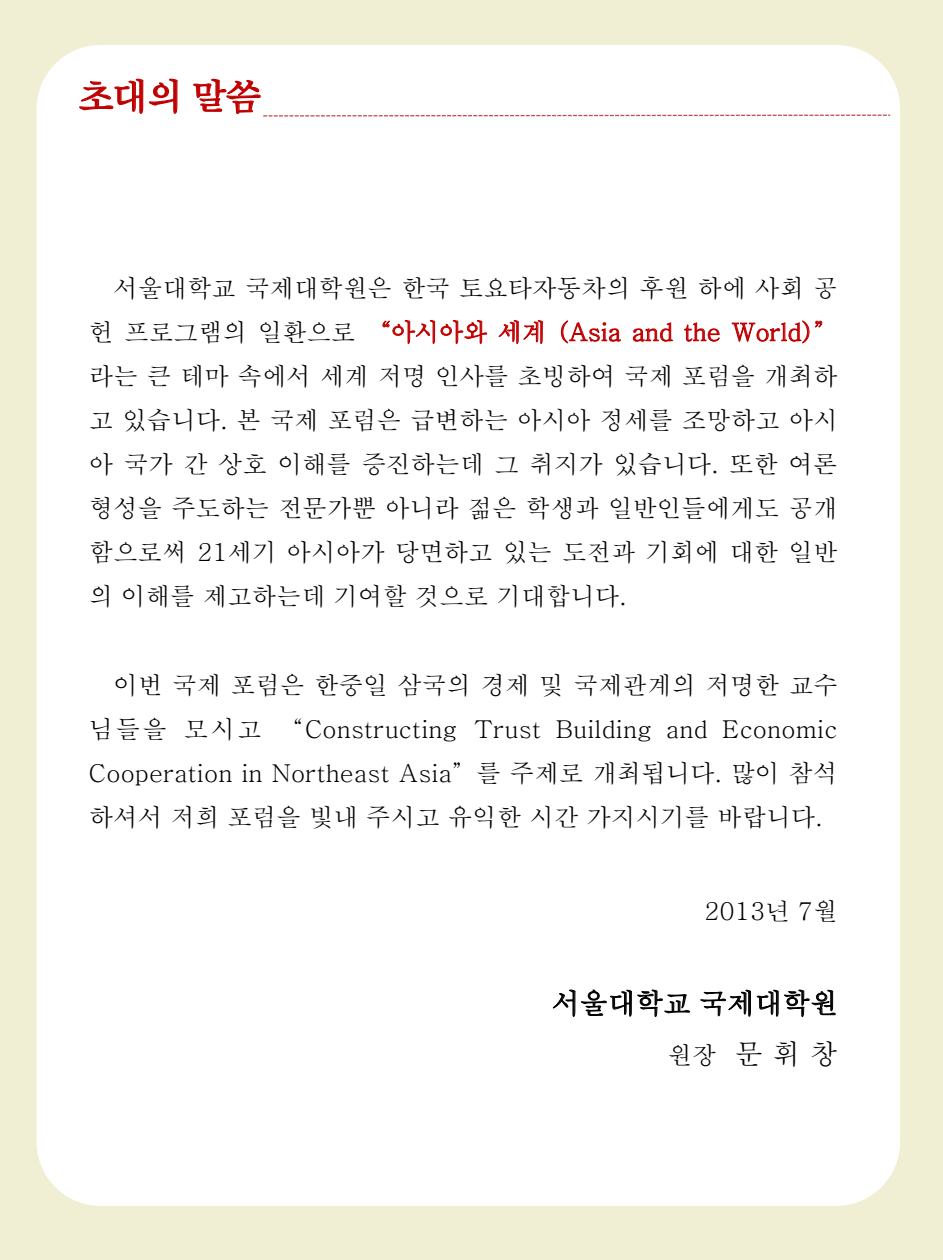
<style>
.page{position:relative;width:943px;height:1260px;background:#fff}
.page>*{position:absolute;margin:0;border:0;box-sizing:border-box;transform-origin:0 0}
.t1{font:38.5px "Sand Tm";color:#c00000}
.t2{font:28px/50.4px "H2 mjs M";letter-spacing:-.01em;color:#000;text-align:right}
.t3{font:24.5px/44.1px "H2 mjs M";color:#000;text-align:justify}
.s1{color:#c00000}
.s2{font-size:24.5px}
</style>
<div class="page">
<div style="left:1px;top:0;width:942px;height:1260px;background:#f1efd3"></div>
<div style="left:37px;top:45px;width:863px;height:1161px;background:#fff"></div>
<div style="left:552px;top:676px;width:138px;height:463px;background:#fff"></div>
<div style="left:700px;top:676px;width:136px;height:463px;background:#fff"></div>
<svg style="left:79px;top:45px;width:99px;height:69px;background:#f8e3e3"></svg>
<div style="left:193px;top:47px;width:698px;height:471px;background:#fff"></div>
<h1 class="t1" style="left:79px;top:78px;width:183px">초대의 말씀</h1>
<p class="t3" style="left:89px;top:267px;width:751px;text-indent:25px">서울대학교 국제대학원은 한국 토요타자동차의 후원 하에 사회 공 헌 프로그램의 일환으로 <span class="s1">“아시아와 세계 (Asia and the World)” </span>라는 큰 테마 속에서 세계 저명 인사를 초빙하여 국제 포럼을 개최하 고 있습니다. 본 국제 포럼은 급변하는 아시아 정세를 조망하고 아시 아 국가 간 상호 이해를 증진하는데 그 취지가 있습니다. 또한 여론 형성을 주도하는 전문가뿐 아니라 젊은 학생과 일반인들에게도 공개 함으로써 21세기 아시아가 당면하고 있는 도전과 기회에 대한 일반 의 이해를 제고하는데 기여할 것으로 기대합니다.</p>
<p class="t3" style="left:89px;top:664px;width:750px;text-indent:25px">이번 국제 포럼은 한중일 삼국의 경제 및 국제관계의 저명한 교수 님들을 모시고 “Constructing Trust Building and Economic Cooperation in Northeast Asia”를 주제로 개최됩니다. 많이 참석 하셔서 저희 포럼을 빛내 주시고 유익한 시간 가지시기를 바랍니다.</p>
<p class="t3" style="left:704px;top:891px;width:135px">2013년 7월</p>
<p class="t2" style="left:552px;top:979px;width:287px">서울대학교 국제대학원 <span class="s2">원장</span> 문휘창</p>
</div>
